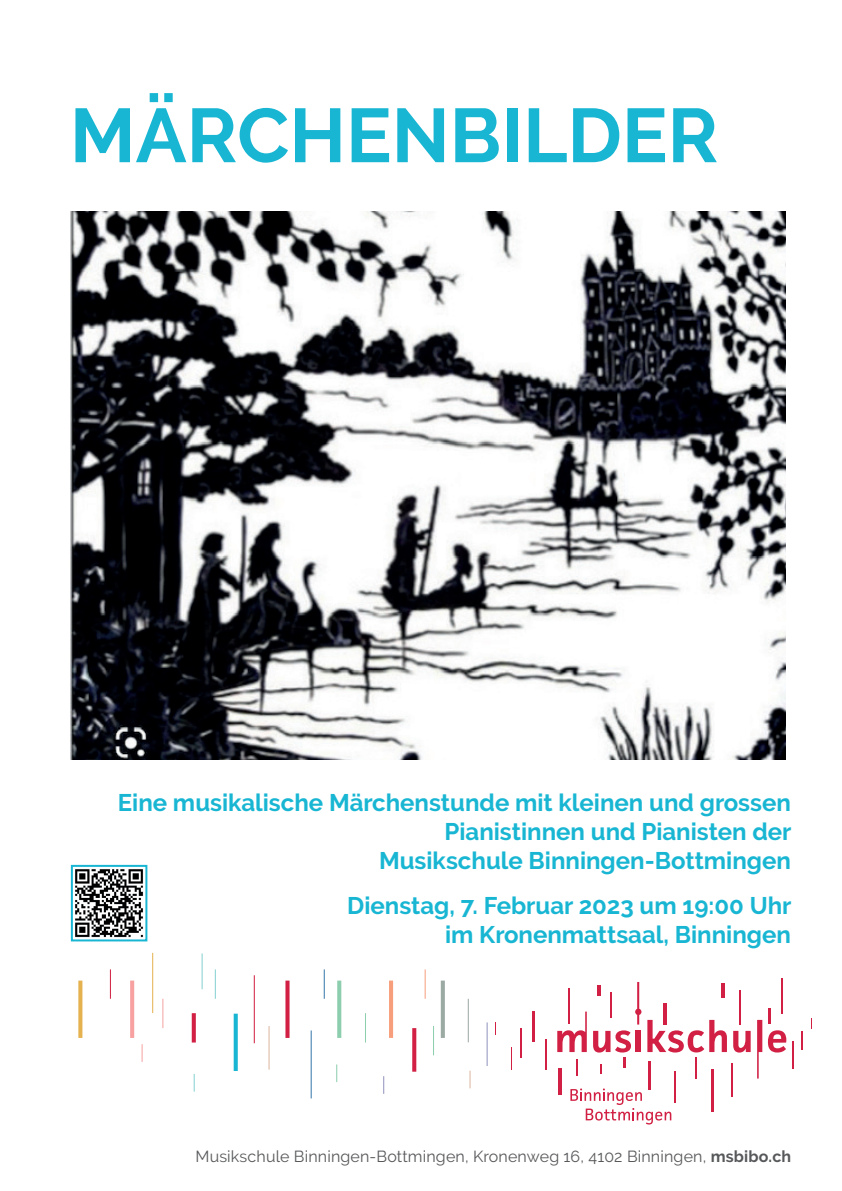
<style>
.page{position:relative;width:842px;height:1191px;background:#fff}
.page>*{position:absolute;margin:0;border:0;box-sizing:border-box;transform-origin:0 0}
.t1{font:700 76px "Raleway";color:#18b6d3}
.t2{font:700 24px/28.8px "Raleway";color:#18b6d3;text-align:right}
.t3{font:16px "Raleway";letter-spacing:.01em;color:#57585a}
.s1{font-weight:700}
</style>
<div class="page">
<img style="left:71px;top:211px;width:714px;height:549px">
<img style="left:75px;top:869px;width:68px;height:69px">
<div style="left:71px;top:865px;width:76px;height:76px;border:2px solid #18b6d3"></div>
<svg style="left:78px;top:980px;width:4px;height:58px"></svg>
<svg style="left:130px;top:980px;width:4px;height:58px"></svg>
<svg style="left:234px;top:1013px;width:4px;height:58px"></svg>
<div style="left:285px;top:980px;width:5px;height:58px;background:#d12043"></div>
<svg style="left:337px;top:980px;width:4px;height:58px"></svg>
<hr style="left:389px;top:980px;width:4px;height:58px;background:#f79f7c">
<hr style="left:441px;top:980px;width:4px;height:58px;background:#9caaa4">
<hr style="left:152px;top:952px;width:1px;height:61px;background:#e5b24f">
<hr style="left:202px;top:953px;width:1px;height:36px;background:#86d1d1">
<hr style="left:254px;top:975px;width:1px;height:68px;background:#d12043">
<hr style="left:311px;top:1030px;width:1px;height:68px;background:#3776a8">
<svg style="left:412px;top:1028px;width:4px;height:43px"></svg>
<hr style="left:468px;top:998px;width:1px;height:44px;background:#9caaa4">
<hr style="left:487px;top:1022px;width:1px;height:44px;background:#9192bd">
<hr style="left:269px;top:1026px;width:1px;height:43px;background:#ddb49f">
<svg style="left:110px;top:969px;width:1px;height:29px"></svg>
<hr style="left:162px;top:998px;width:1px;height:30px;background:#f7a1a1">
<svg style="left:215px;top:969px;width:1px;height:29px"></svg>
<svg style="left:192px;top:1013px;width:4px;height:29px"></svg>
<svg style="left:324px;top:969px;width:1px;height:29px"></svg>
<svg style="left:365px;top:1013px;width:1px;height:29px"></svg>
<svg style="left:425px;top:969px;width:1px;height:29px"></svg>
<svg style="left:433px;top:1026px;width:1px;height:29px"></svg>
<svg style="left:142px;top:1044px;width:1px;height:17px"></svg>
<svg style="left:194px;top:1074px;width:1px;height:17px"></svg>
<svg style="left:336px;top:1064px;width:1px;height:18px"></svg>
<svg style="left:383px;top:1076px;width:1px;height:17px"></svg>
<svg style="left:469px;top:1070px;width:1px;height:18px"></svg>
<svg style="left:598px;top:985px;width:3px;height:11px"></svg>
<hr style="left:721px;top:983px;width:4px;height:15px;background:#d12043">
<svg style="left:801px;top:1031px;width:1px;height:18px"></svg>
<hr style="left:792px;top:1041px;width:2px;height:28px;background:#d12043">
<hr style="left:781px;top:978px;width:2px;height:35px;background:#d12043">
<hr style="left:768px;top:1008px;width:3px;height:16px;background:#d12043">
<hr style="left:732px;top:1063px;width:1px;height:34px;background:#d12043">
<hr style="left:711px;top:1069px;width:3px;height:42px;background:#d12043">
<hr style="left:675px;top:1071px;width:1px;height:32px;background:#d12043">
<hr style="left:663px;top:1003px;width:3px;height:21px;background:#d12043">
<hr style="left:648px;top:1061px;width:2px;height:28px;background:#d12043">
<hr style="left:610px;top:992px;width:2px;height:25px;background:#d12043">
<div style="left:636px;top:1030px;width:5px;height:22px;background:#d12043"></div>
<svg style="left:635px;top:982px;width:6px;height:42px"></svg>
<svg style="left:768px;top:1030px;width:18px;height:22px"></svg>
<svg style="left:757px;top:1020px;width:5px;height:58px"></svg>
<svg style="left:733px;top:1030px;width:18px;height:22px"></svg>
<svg style="left:647px;top:1020px;width:80px;height:59px"></svg>
<svg style="left:557px;top:1011px;width:30px;height:41px"></svg>
<hr style="left:568px;top:988px;width:2px;height:35px;background:#d12043">
<hr style="left:559px;top:1067px;width:3px;height:27px;background:#d12043">
<hr style="left:545px;top:1039px;width:1px;height:30px;background:#d12043">
<hr style="left:533px;top:1011px;width:2px;height:30px;background:#d12043">
<svg style="left:511px;top:1047px;width:1px;height:22px"></svg>
<svg style="left:495px;top:1022px;width:1px;height:12px"></svg>
<svg style="left:521px;top:1028px;width:1px;height:29px"></svg>
<svg style="left:593px;top:1030px;width:38px;height:44px"></svg>
<svg style="left:576px;top:1059px;width:2px;height:16px"></svg>
<hr style="left:739px;top:990px;width:1px;height:34px;background:#d12043">
<svg style="left:570px;top:1088px;width:101px;height:36px"></svg>
<h1 class="t1" style="left:70px;top:92px;width:650px">MÄRCHENBILDER</h1>
<p class="t2" style="left:118px;top:788px;width:675px">Eine musikalische Märchenstunde mit kleinen und grossen<br>Pianistinnen und Pianisten der<br>Musikschule Binningen-Bottmingen</p>
<p class="t2" style="left:347px;top:891px;width:446px">Dienstag, 7. Februar 2023 um 19:00 Uhr im Kronenmattsaal, Binningen</p>
<p class="t3" style="left:195px;top:1146px;width:597px">Musikschule Binningen-Bottmingen, Kronenweg 16, 4102 Binningen, <span class="s1">msbibo.ch</span></p>
</div>
